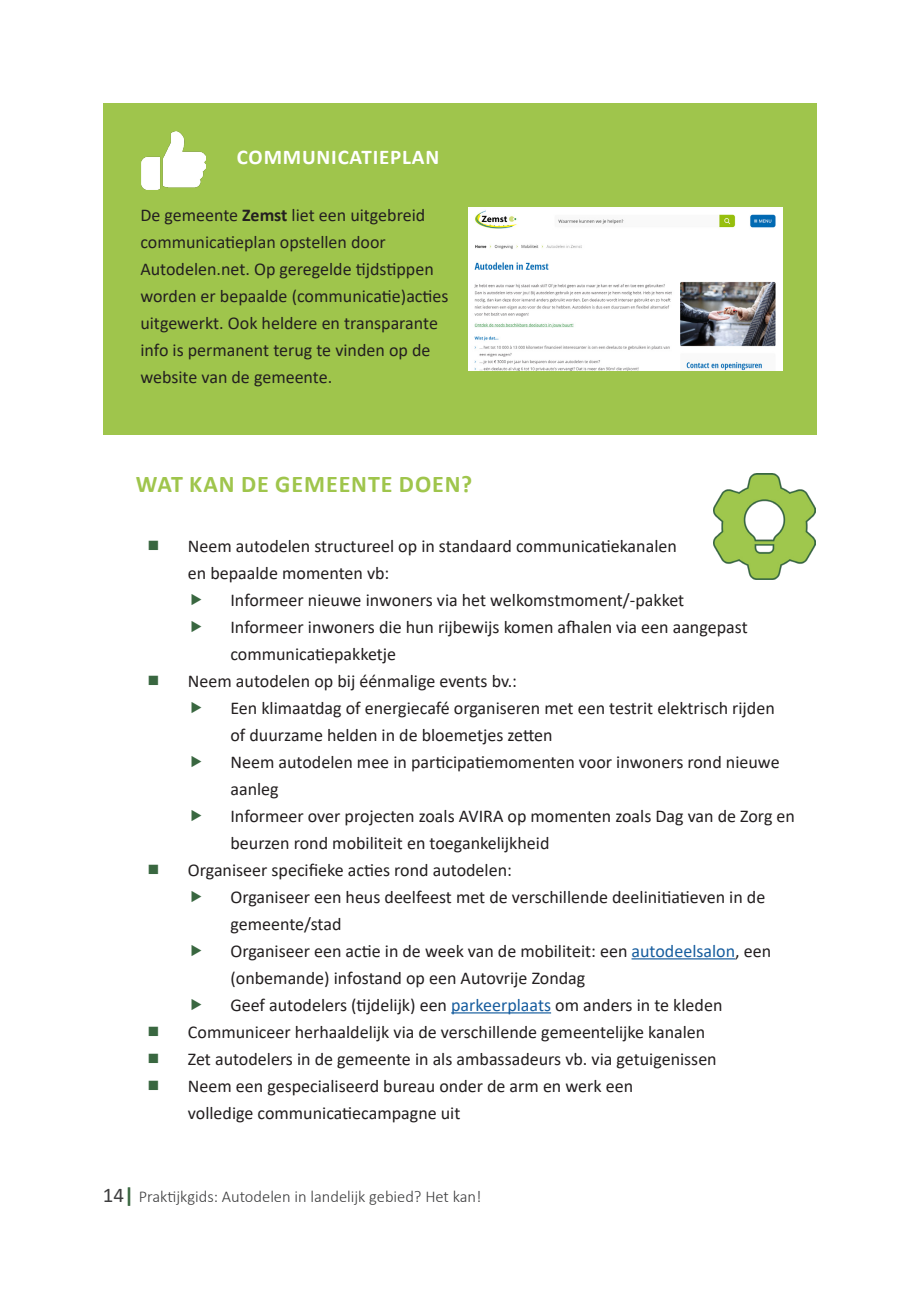
<style>
.page{position:relative;width:919px;height:1289px;background:#fff}
.page>*{position:absolute;margin:0;border:0;box-sizing:border-box;transform-origin:0 0}
.hoofding_3{font:700 24px "Calibri";letter-spacing:.04em;color:#9fc54c}
.goed_voorbeeld{font:700 21px "Calibri";letter-spacing:.04em;color:#fff}
.t1{font:18px/27px "Calibri";color:#231f20}
.t2{font:300 16.5px "Calibri";color:#3e3e3f}
.s1{font-weight:700}
.s2{color:#175d9e}
.s3{font-weight:400;font-size:21px}
.s4{font-weight:700;font-size:21px;color:#396740}
</style>
<div class="page">
<div style="left:103px;top:103px;width:713px;height:331px;background:#9fc54c"></div>
<img style="left:468px;top:207px;width:314px;height:163px">
<img style="left:141px;top:131px;width:64px;height:58px">
<hr style="left:631px;top:958px;width:104px;height:1px;background:#175d9e">
<hr style="left:451px;top:1012px;width:100px;height:1px;background:#175d9e">
<img style="left:713px;top:473px;width:102px;height:106px">
<p class="goed_voorbeeld" style="left:237px;top:142px;width:204px">COMMUNICATIEPLAN</p>
<p class="t1" style="left:140px;top:201px;width:310px">De gemeente <span class="s1">Zemst</span> liet een uitgebreid communicatieplan opstellen door Autodelen.net. Op geregelde tijdstippen worden er bepaalde (communicatie)acties uitgewerkt. Ook heldere en transparante info is permanent terug te vinden op de website van de gemeente.</p>
<p class="hoofding_3" style="left:136px;top:467px;width:338px">WAT KAN DE GEMEENTE DOEN?</p>
<p class="t1" style="left:188px;top:531px;width:490px">Neem autodelen structureel op in standaard communicatiekanalen</p>
<p class="t1" style="left:188px;top:558px;width:203px">en bepaalde momenten vb:</p>
<p class="t1" style="left:230px;top:585px;width:455px">Informeer nieuwe inwoners via het welkomstmoment/-pakket</p>
<p class="t1" style="left:230px;top:612px;width:518px">Informeer inwoners die hun rijbewijs komen afhalen via een aangepast communicatiepakketje</p>
<p class="t1" style="left:188px;top:666px;width:330px">Neem autodelen op bij éénmalige events bv.:</p>
<p class="t1" style="left:230px;top:693px;width:545px">Een klimaatdag of energiecafé organiseren met een testrit elektrisch rijden of duurzame helden in de bloemetjes zetten</p>
<p class="t1" style="left:230px;top:747px;width:550px">Neem autodelen mee in participatiemomenten voor inwoners rond nieuwe aanleg</p>
<p class="t1" style="left:230px;top:801px;width:566px">Informeer over projecten zoals AVIRA op momenten zoals Dag van de Zorg en beurzen rond mobiliteit en toegankelijkheid</p>
<p class="t1" style="left:188px;top:855px;width:325px">Organiseer specifieke acties rond autodelen:</p>
<p class="t1" style="left:230px;top:882px;width:536px">Organiseer een heus deelfeest met de verschillende deelinitiatieven in de gemeente/stad</p>
<p class="t1" style="left:230px;top:936px;width:542px">Organiseer een actie in de week van de mobiliteit: een <span class="s2">autodeelsalon</span>, een (onbemande) infostand op een Autovrije Zondag</p>
<p class="t1" style="left:230px;top:990px;width:493px">Geef autodelers (tijdelijk) een <span class="s2">parkeerplaats</span> om anders in te kleden</p>
<p class="t1" style="left:188px;top:1017px;width:519px">Communiceer herhaaldelijk via de verschillende gemeentelijke kanalen</p>
<p class="t1" style="left:188px;top:1044px;width:530px">Zet autodelers in de gemeente in als ambassadeurs vb. via getuigenissen</p>
<p class="t1" style="left:188px;top:1071px;width:446px">Neem een gespecialiseerd bureau onder de arm en werk een</p>
<p class="t1" style="left:188px;top:1098px;width:274px">volledige communicatiecampagne uit</p>
<p class="t2" style="left:103px;top:1186px;width:380px"><span class="s3">14</span><span class="s4">|</span> Praktijkgids: Autodelen in landelijk gebied? Het kan!</p>
</div>
